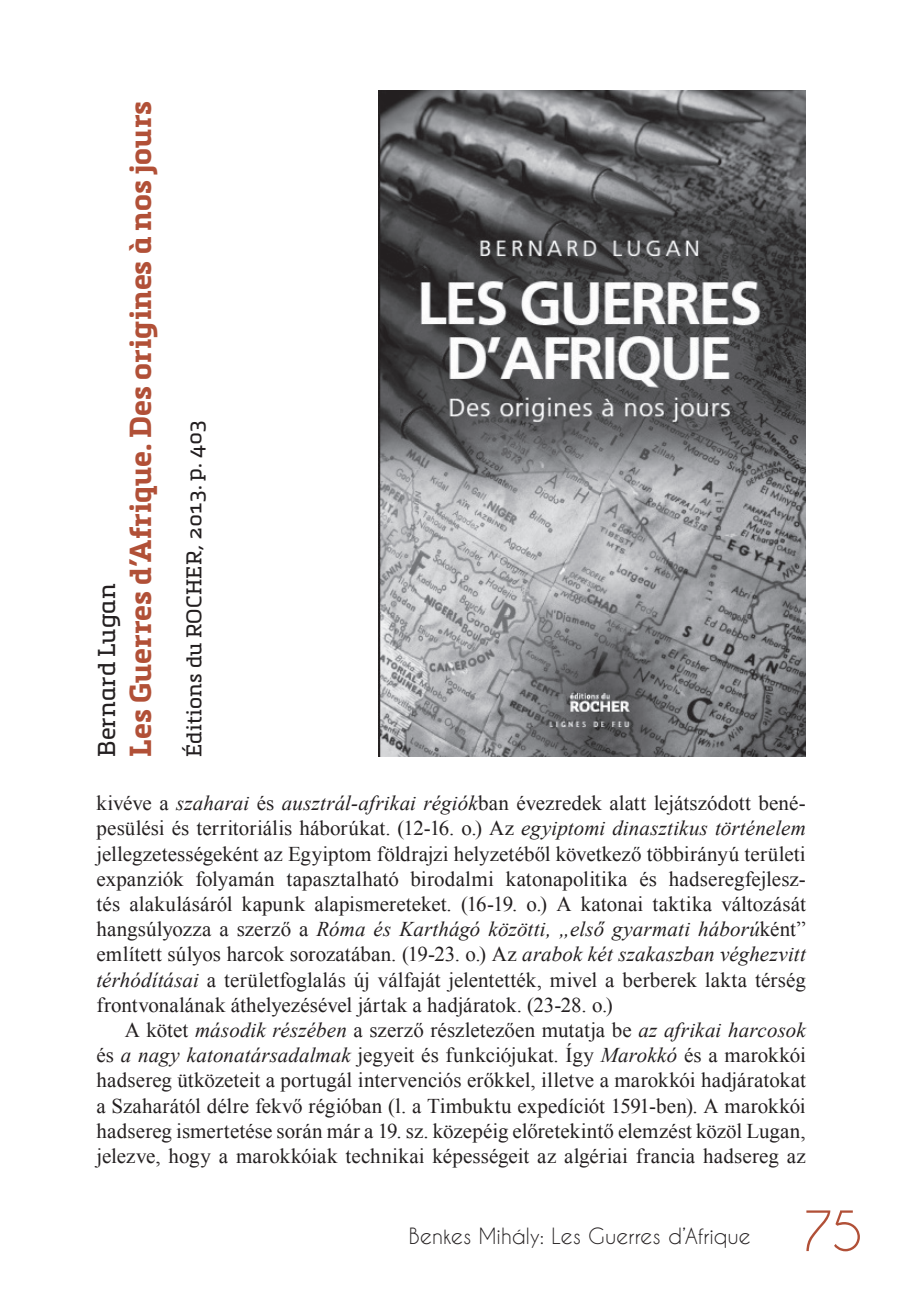
<style>
.page{position:relative;width:908px;height:1304px;background:#fff}
.page>*{position:absolute;margin:0;border:0;box-sizing:border-box;transform-origin:0 0}
.t1{font:52px "Caviar Dreams";color:#b15037}
._3_elso_bekezdes{font:700 30px "Metronic Slab Pro";letter-spacing:.005em;color:#b15037}
._3_elso_bekezdes-2{font:24px "Metronic Slab Pro";letter-spacing:.01em;color:#231f20}
._4_kenyer{font:21px/25.2px "Times New Roman";letter-spacing:.005em;color:#231f20;text-align:justify}
.t2{font:21px "Caviar Dreams";color:#231f20}
._3_elso_bekezdes-3{font:21px "Metronic Slab Pro";letter-spacing:.005em;color:#231f20}
.s1{font-style:italic}
</style>
<div class="page">
<img style="left:378px;top:91px;width:427px;height:666px">
<p class="_3_elso_bekezdes-2" style="left:89px;top:757px;width:175px;rotate:-90deg">Bernard Lugan</p>
<p class="_3_elso_bekezdes" style="left:121px;top:757px;width:658px;rotate:-90deg">Les Guerres d’Afrique. Des origines à nos jours</p>
<p class="_3_elso_bekezdes-3" style="left:179px;top:757px;width:339px;rotate:-90deg">Éditions du ROCHER, 2013. p. 403</p>
<p class="_4_kenyer" style="left:96px;top:790px;width:710px">kivéve a <span class="s1">szaharai</span> és <span class="s1">ausztrál-afrikai régiók</span>ban évezredek alatt lejátszódott bené&shy;pesülési és territoriális háborúkat. (12-16. o.) Az <span class="s1">egyiptomi dinasztikus történelem </span>jellegzetességeként az Egyiptom földrajzi helyzetéből következő többirányú területi expanziók folyamán tapasztalható birodalmi katonapolitika és hadseregfejlesz&shy;tés alakulásáról kapunk alapismereteket. (16-19. o.) A katonai taktika változását hangsúlyozza a szerző a <span class="s1">Róma és Karthágó közötti, „első gyarmati háború</span>ként” említett súlyos harcok sorozatában. (19-23. o.) Az <span class="s1">arabok két szakaszban véghezvitt térhódításai</span> a területfoglalás új válfaját jelentették, mivel a berberek lakta térség frontvonalának áthelyezésével jártak a hadjáratok. (23-28. o.)</p>
<p class="_4_kenyer" style="left:96px;top:1017px;width:710px;text-indent:28px">A kötet <span class="s1">második részében</span> a szerző részletezően mutatja be <span class="s1">az afrikai harcosok </span>és <span class="s1">a nagy katonatársadalmak</span> jegyeit és funkciójukat. Így <span class="s1">Marokkó</span> és a marokkói hadsereg ütközeteit a portugál intervenciós erőkkel, illetve a marokkói hadjáratokat a Szaharától délre fekvő régióban (l. a Timbuktu expedíciót 1591-ben). A marokkói hadsereg ismertetése során már a 19. sz. közepéig előretekintő elemzést közöl Lugan, jelezve, hogy a marokkóiak technikai képességeit az algériai francia hadsereg az</p>
<p class="t2" style="left:408px;top:1224px;width:343px">Benkes Mihály: Les Guerres d’Afrique</p>
<p class="t1" style="left:802px;top:1200px;width:62px">75</p>
</div>
